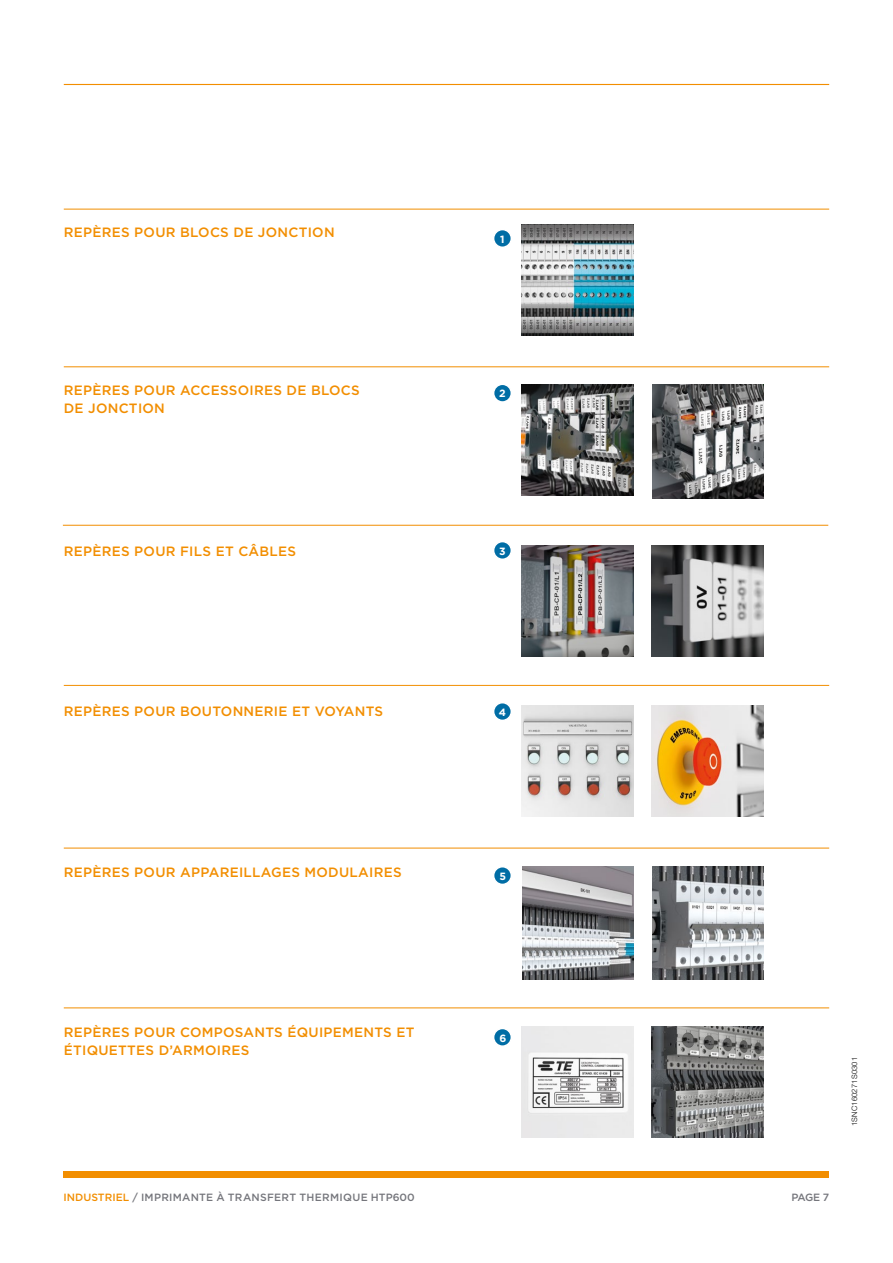
<style>
.page{position:relative;width:893px;height:1263px;background:#fff}
.page>*{position:absolute;margin:0;border:0;box-sizing:border-box;transform-origin:0 0}
.Special_comments__co{font:500 13.5px/18px "Gotham";letter-spacing:.02em;color:#f28e00}
.t1{font:500 10.5px "Gotham";letter-spacing:.02em;color:#75767c}
.PS_Body_Copy_Subhead{font:700 10.5px "Gotham";color:#fff}
.t2{font:300 7.5px "Helvetica Neue LT Std";letter-spacing:.03em;color:#000}
.s1{color:#f28e00}
</style>
<div class="page">
<div style="left:64px;top:1172px;width:765px;height:6px;background:#f28e00"></div>
<hr style="left:64px;top:84px;width:765px;height:1px;background:#f28e00">
<hr style="left:64px;top:209px;width:765px;height:1px;background:#f28e00">
<hr style="left:64px;top:366px;width:765px;height:1px;background:#f28e00">
<hr style="left:63px;top:525px;width:765px;height:1px;background:#f28e00">
<img style="left:522px;top:1026px;width:112px;height:111px">
<img style="left:652px;top:1026px;width:111px;height:111px">
<img style="left:522px;top:706px;width:112px;height:110px">
<img style="left:652px;top:706px;width:112px;height:110px">
<img style="left:522px;top:224px;width:112px;height:111px">
<img style="left:522px;top:385px;width:112px;height:111px">
<img style="left:522px;top:545px;width:112px;height:111px">
<img style="left:652px;top:545px;width:112px;height:111px">
<hr style="left:64px;top:848px;width:765px;height:1px;background:#f28e00">
<hr style="left:64px;top:1007px;width:765px;height:1px;background:#f28e00">
<hr style="left:64px;top:685px;width:765px;height:1px;background:#f28e00">
<img style="left:652px;top:385px;width:112px;height:114px">
<img style="left:522px;top:866px;width:112px;height:113px">
<img style="left:652px;top:866px;width:112px;height:114px">
<div style="left:494px;top:230px;width:17px;height:17px;background:#006da5;border-radius:50%"></div>
<div style="left:493px;top:229px;width:19px;height:19px;border:2px solid #fff;border-radius:50%"></div>
<div style="left:494px;top:384px;width:17px;height:18px;background:#006da5;border-radius:50%"></div>
<div style="left:493px;top:383px;width:19px;height:20px;border:2px solid #fff;border-radius:50%"></div>
<div style="left:494px;top:542px;width:17px;height:17px;background:#006da5;border-radius:50%"></div>
<div style="left:493px;top:541px;width:19px;height:19px;border:2px solid #fff;border-radius:50%"></div>
<div style="left:494px;top:703px;width:17px;height:17px;background:#006da5;border-radius:50%"></div>
<div style="left:493px;top:702px;width:19px;height:19px;border:2px solid #fff;border-radius:50%"></div>
<div style="left:494px;top:867px;width:17px;height:17px;background:#006da5;border-radius:50%"></div>
<div style="left:493px;top:866px;width:19px;height:19px;border:2px solid #fff;border-radius:50%"></div>
<div style="left:494px;top:1028px;width:17px;height:18px;background:#006da5;border-radius:50%"></div>
<div style="left:493px;top:1028px;width:19px;height:19px;border:2px solid #fff;border-radius:50%"></div>
<p class="Special_comments__co" style="left:64px;top:223px;width:272px">REPÈRES POUR BLOCS DE JONCTION</p>
<p class="Special_comments__co" style="left:64px;top:381px;width:297px">REPÈRES POUR ACCESSOIRES DE BLOCS<br>DE JONCTION</p>
<p class="Special_comments__co" style="left:64px;top:542px;width:234px">REPÈRES POUR FILS ET CÂBLES</p>
<p class="PS_Body_Copy_Subhead" style="left:500px;top:232px;width:6px">1</p>
<p class="PS_Body_Copy_Subhead" style="left:499px;top:387px;width:8px">2</p>
<p class="PS_Body_Copy_Subhead" style="left:499px;top:544px;width:8px">3</p>
<p class="Special_comments__co" style="left:64px;top:702px;width:321px">REPÈRES POUR BOUTONNERIE ET VOYANTS</p>
<p class="PS_Body_Copy_Subhead" style="left:499px;top:705px;width:9px">4</p>
<p class="Special_comments__co" style="left:64px;top:863px;width:339px">REPÈRES POUR APPAREILLAGES MODULAIRES</p>
<p class="PS_Body_Copy_Subhead" style="left:500px;top:869px;width:8px">5</p>
<p class="Special_comments__co" style="left:64px;top:1023px;width:352px">REPÈRES POUR COMPOSANTS ÉQUIPEMENTS ET<br>ÉTIQUETTES D’ARMOIRES</p>
<p class="PS_Body_Copy_Subhead" style="left:499px;top:1031px;width:8px">6</p>
<p class="t2" style="left:850px;top:1126px;width:71px;rotate:-90deg">1SNC160271S0301</p>
<p class="t1" style="left:64px;top:1190px;width:353px"><span class="s1">INDUSTRIEL</span> / IMPRIMANTE À TRANSFERT THERMIQUE HTP600</p>
<p class="t1" style="left:791px;top:1190px;width:39px">PAGE 7</p>
</div>
